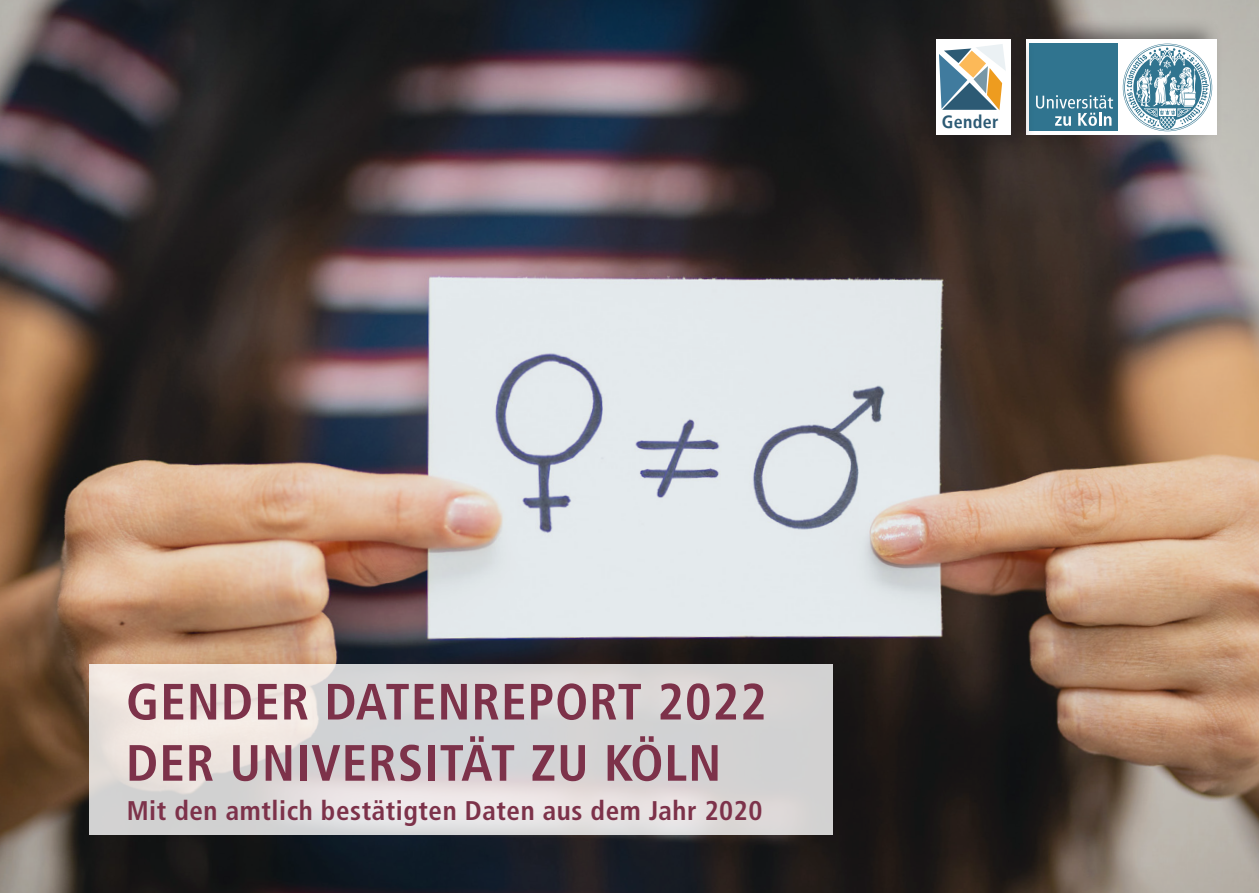
<style>
.page{position:relative;width:1259px;height:893px;background:#fff}
.page>*{position:absolute;margin:0;border:0;box-sizing:border-box;transform-origin:0 0}
.t1{font:700 condensed 51px "Frutiger LT Com";letter-spacing:.02em;color:#7d324a}
.t2{font:700 condensed 27px "Frutiger LT Com";letter-spacing:.02em;color:#7d324a}
.t3{font:700 condensed 18px "Frutiger LT";letter-spacing:.02em;color:#2c5a74}
</style>
<div class="page">
<img style="left:0;top:0;width:1259px;height:893px">
<div style="left:998px;top:17px;width:224px;height:129px;background:#231f20;opacity:.5"></div>
<div style="left:1025px;top:40px;width:191px;height:95px;background:#fff"></div>
<div style="left:1028px;top:44px;width:89px;height:87px;background:#30748f"></div>
<svg style="left:1036px;top:95px;width:77px;height:31px"></svg>
<svg style="left:1122px;top:44px;width:90px;height:87px"></svg>
<svg style="left:89px;top:664px;width:744px;height:171px;background:#dddad9"></svg>
<div style="left:908px;top:17px;width:109px;height:129px;background:#231f20"></div>
<div style="left:927px;top:31px;width:109px;height:129px;background:#231f20;opacity:.5"></div>
<div style="left:936px;top:40px;width:74px;height:95px;background:#fff"></div>
<svg style="left:939px;top:44px;width:67px;height:66px"></svg>
<p class="t3" style="left:941px;top:111px;width:58px">Gender</p>
<p class="t1" style="left:126px;top:670px;width:642px">GENDER DATENREPORT 2022</p>
<p class="t1" style="left:126px;top:732px;width:596px">DER UNIVERSITÄT ZU KÖLN</p>
<p class="t2" style="left:127px;top:794px;width:637px">Mit den amtlich bestätigten Daten aus dem Jahr 2020</p>
</div>
